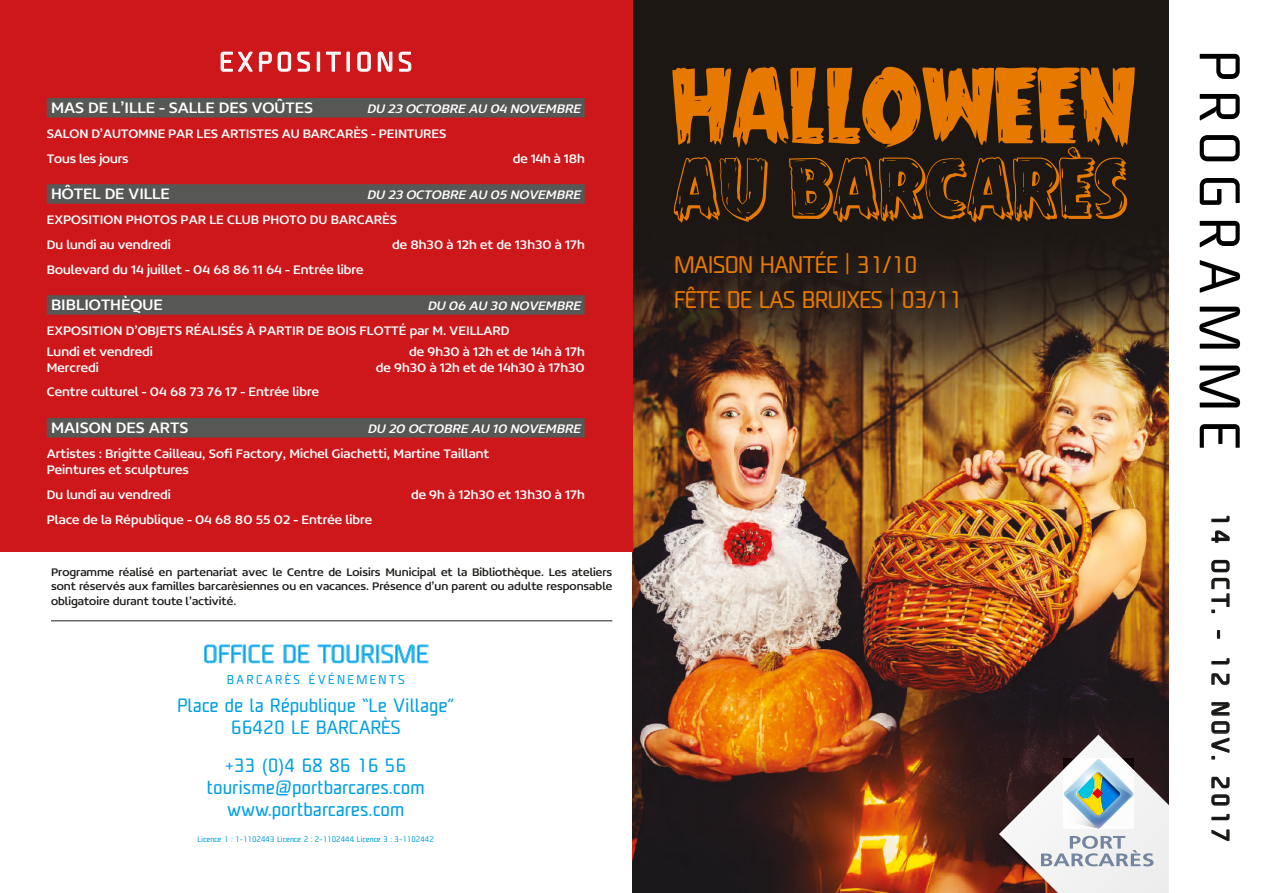
<style>
.page{position:relative;width:1263px;height:893px;background:#fff}
.page>*{position:absolute;margin:0;border:0;box-sizing:border-box;transform-origin:0 0}
.t1{font:97.5px "Mrs.Monster";color:#e77900}
.t2{font:73.95px "Mrs.Monster 3 D";color:#e77900}
.t3{font:53.85px "Unicod Sans";letter-spacing:.175em;color:#000}
.t4{font:25.5px "Unicod Sans";letter-spacing:.175em;color:#fff}
.t5{font:24px "Unicod Sans";color:#009fe3}
.t6{font:22.5px/35.5px "Unicod Sans";letter-spacing:-.025em;color:#e77900}
.t7{font:22.5px "Unicod Sans";letter-spacing:.175em;color:#000}
.t8{font:18px/21.6px "Unicod Sans";color:#009fe3;text-align:center}
.t9{font:16.5px "Concord";color:#fff}
.t10{font:13.5px/24.8px "Concord";color:#fff}
.t11{font:italic 13.5px "Concord";letter-spacing:.08em;color:#fff}
.t12{font:12px/14.4px "Concord";color:#1d1d1b;text-align:justify}
.t13{font:12px "Unicod Sans";letter-spacing:.2em;color:#009fe3}
.t14{font:7.5px "Unicod Sans";color:#009fe3}
</style>
<div class="page">
<img style="left:632px;top:0;width:537px;height:893px">
<svg style="left:999px;top:735px;width:170px;height:158px"></svg>
<svg style="left:1211px;top:515px;width:19px;height:8px"></svg>
<svg style="left:1211px;top:530px;width:19px;height:13px"></svg>
<svg style="left:1211px;top:559px;width:19px;height:54px"></svg>
<svg style="left:1217px;top:630px;width:3px;height:9px"></svg>
<svg style="left:1211px;top:658px;width:19px;height:7px"></svg>
<svg style="left:1211px;top:673px;width:19px;height:12px"></svg>
<svg style="left:1211px;top:702px;width:19px;height:57px"></svg>
<svg style="left:1211px;top:776px;width:19px;height:30px"></svg>
<svg style="left:1211px;top:813px;width:19px;height:8px"></svg>
<svg style="left:1211px;top:829px;width:19px;height:12px"></svg>
<svg style="left:204px;top:645px;width:38px;height:18px"></svg>
<div style="left:243px;top:645px;width:3px;height:18px;border:1px solid #4ec2f1"></div>
<svg style="left:249px;top:645px;width:25px;height:18px"></svg>
<svg style="left:284px;top:645px;width:25px;height:18px"></svg>
<svg style="left:318px;top:645px;width:56px;height:18px"></svg>
<div style="left:376px;top:645px;width:3px;height:18px;border:1px solid #4ec2f1"></div>
<svg style="left:382px;top:644px;width:46px;height:20px"></svg>
<div style="left:0;top:0;width:632px;height:552px;background:#cd171a"></div>
<svg style="left:220px;top:51px;width:91px;height:21px"></svg>
<div style="left:317px;top:52px;width:3px;height:20px;border:1px solid #fff"></div>
<svg style="left:326px;top:51px;width:15px;height:21px"></svg>
<div style="left:347px;top:52px;width:3px;height:20px;border:1px solid #fff"></div>
<svg style="left:357px;top:51px;width:14px;height:21px"></svg>
<svg style="left:377px;top:51px;width:35px;height:21px"></svg>
<div style="left:47px;top:98px;width:538px;height:19px;background:#575756"></div>
<div style="left:47px;top:184px;width:538px;height:20px;background:#575756"></div>
<div style="left:47px;top:295px;width:538px;height:20px;background:#575756"></div>
<div style="left:47px;top:418px;width:538px;height:19px;background:#575756"></div>
<hr style="left:51px;top:621px;width:561px;height:1px;background:#1d1d1b">
<h3 class="t4" style="left:220px;top:45px;width:92px">EXPOSITI</h3>
<h3 class="t4" style="left:356px;top:45px;width:38px">ONS</h3>
<p class="t9" style="left:51px;top:98px;width:263px">Mas de l’Ille - Salle des Voûtes</p>
<p class="t11" style="left:367px;top:101px;width:219px">DU 23 OCTOBRE AU 04 NOVEM BRE</p>
<p class="t10" style="left:47px;top:121px;width:401px">Salon d’Automn e par les Arti stes au Barcarès - peintures<br>Tous les jours</p>
<p class="t10" style="left:513px;top:146px;width:73px">de 14h à 18h</p>
<p class="t9" style="left:51px;top:184px;width:33px">HÔTEL</p>
<p class="t9" style="left:105px;top:184px;width:67px">DE VILLe</p>
<p class="t11" style="left:367px;top:187px;width:218px">DU 23 OCTOBRE AU 05 NOVEM BRE</p>
<p class="t10" style="left:47px;top:207px;width:352px">Exposition photos par le Club Photo du Barcarès<br>Du lundi au vendredi</p>
<p class="t10" style="left:392px;top:232px;width:194px">de 8h30 à 12h et de 13h30 à 17h</p>
<p class="t10" style="left:47px;top:257px;width:318px">Boulevard du 14 juillet - 04 68 86 11 64 - Entrée libre</p>
<p class="t9" style="left:51px;top:295px;width:99px">BIBLIOTHÈQUE</p>
<p class="t11" style="left:427px;top:298px;width:158px">DU 06 AU 30 NOVEM BRE</p>
<p class="t10" style="left:47px;top:320px;width:432px;line-height:20.4px">Exposition d’objets réalisés à parti r de bois flotté par M. VEILLARD<br>Lundi et vendredi</p>
<p class="t10" style="left:409px;top:339px;width:177px">de 9h30 à 12h et de 14h à 17h</p>
<p class="t10" style="left:47px;top:355px;width:54px">Mercredi</p>
<p class="t10" style="left:376px;top:355px;width:210px">de 9h30 à 12h et de 14h30 à 17h30</p>
<p class="t10" style="left:47px;top:379px;width:274px">Centre culturel - 04 68 73 76 17 - Entrée libre</p>
<p class="t9" style="left:51px;top:418px;width:75px">MAISON DES</p>
<p class="t9" style="left:149px;top:418px;width:9px">ARTS</p>
<p class="t11" style="left:368px;top:421px;width:218px">DU 20 OCTOBRE AU 10 NOVEM BRE</p>
<p class="t10" style="left:47px;top:445px;width:444px;line-height:16.2px">Artistes : Brigitte Cailleau, Sofi Factory, Michel Giachetti, Martine Taillant<br>Peintures et sculptures</p>
<p class="t10" style="left:47px;top:482px;width:126px">Du lundi au vendredi</p>
<p class="t10" style="left:411px;top:482px;width:175px">de 9h à 12h30 et 13h30 à 17h</p>
<p class="t10" style="left:47px;top:507px;width:327px">Place de la République - 04 68 80 55 02 - Entrée libre</p>
<p class="t12" style="left:51px;top:565px;width:563px">Programme réalisé en partenariat avec le Centre de Loisirs Municipal et la Bibliothèque. Les ateliers sont réservés aux familles barcarèsiennes ou en vacances. Présence d’un parent ou adulte responsable obligatoire durant toute l’activité.</p>
<h3 class="t5" style="left:203px;top:638px;width:209px">Office de Tourisme</h3>
<p class="t13" style="left:227px;top:671px;width:161px">BARC ARÈS ÉVÉN EMENTS</p>
<h3 class="t8" style="left:177px;top:694px;width:278px">Place de la République “Le Village”<br>66420 LE BARCARÈS</h3>
<h3 class="t8" style="left:207px;top:754px;width:219px">+33 (0)4 68 86 16 56 tourisme@portbarcares.com www.portbarcares.com</h3>
<p class="t14" style="left:197px;top:834px;width:238px">Licence 1 : 1-1102443 Licence 2 : 2-1102444 Licence 3 : 3-1102442</p>
<h1 class="t1" style="left:672px;top:53px;width:465px">HALLOWEEN</h1>
<h2 class="t2" style="left:674px;top:147px;width:455px">AU BARCARÈS</h2>
<h3 class="t6" style="left:674px;top:246px;width:290px">MAISON HANTÉE | 31/10<br>FÊTE DE LAS BRUIXES | 03/11</h3>
<h3 class="t3" style="left:1255px;top:50px;width:401px;rotate:90deg">PROGRAMME</h3>
<h3 class="t7" style="left:1235px;top:513px;width:330px;rotate:90deg">14 o ct. - 12 nov. 2017</h3>
</div>
